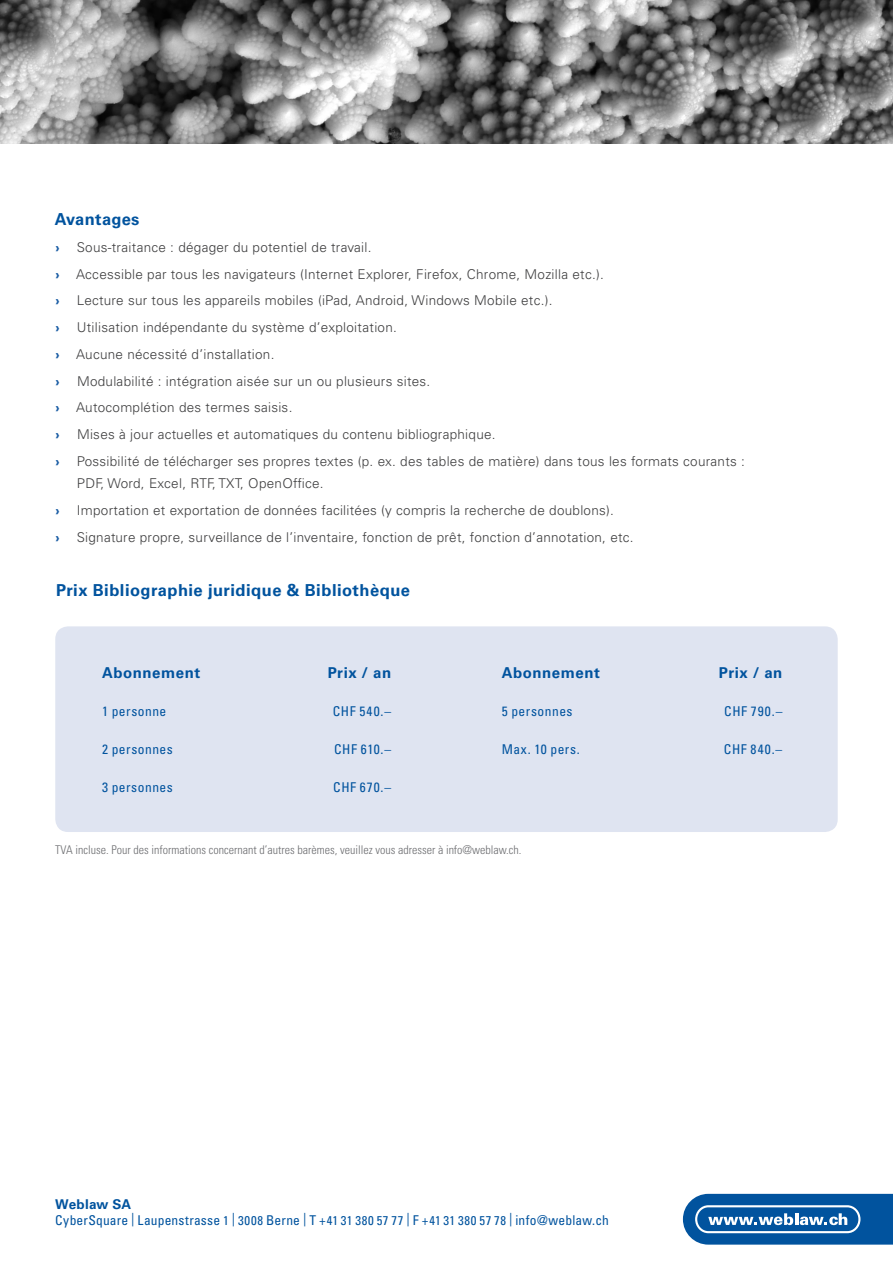
<style>
.page{position:relative;width:893px;height:1263px;background:#fff}
.page>*{position:absolute;margin:0;border:0;box-sizing:border-box;transform-origin:0 0}
.t1{font:700 16.5px "Univers LT Std";letter-spacing:.025em;color:#01539e}
.t2{font:700 15px "Univers LT Std";letter-spacing:.035em;color:#01539e}
.t3{font:300 13.5px/26.7px "Univers LT Std";letter-spacing:.02em;color:#3e3e3f}
.t4{font:condensed 13.5px "Univers LT Std";letter-spacing:.035em;color:#01539e}
.t5{font:condensed 13.5px/16.2px "Univers LT Std";letter-spacing:.015em;color:#01539e}
.t6{font:700 13.5px "Univers LT Std";color:#1c5ea5}
.t7{font:300 condensed 12px "Univers LT Std";color:#6c6d70}
.s1{font-weight:700;color:#1c5ea5}
.s2{font-weight:700;font-stretch:normal}
.s3{font-size:12.75px}
</style>
<div class="page">
<svg style="left:683px;top:1194px;width:210px;height:50px"></svg>
<img style="left:0;top:0;width:893px;height:144px">
<div style="left:55px;top:626px;width:783px;height:206px;background:#dfe4f1;border-radius:13px"></div>
<p class="t1" style="left:55px;top:210px;width:86px">Avantages</p>
<p class="t6" style="left:56px;top:239px;width:5px">›</p>
<p class="t3" style="left:56px;top:234px;width:550px;text-indent:21px">Sous-traitance : dégager du potentiel de travail.<br><span class="s1">›</span> Accessible par tous les navigateurs (Internet Explorer, Firefox, Chrome, Mozilla etc.). <span class="s1">›</span></p>
<p class="t3" style="left:77px;top:287px;width:477px">Lecture sur tous les appareils mobiles (iPad, Android, Windows Mobile etc.).</p>
<p class="t3" style="left:56px;top:314px;width:343px;text-indent:21px">Utilisation indépendante du système d’exploitation. <span class="s1">›</span> Aucune nécessité d’installation.<br><span class="s1">›</span></p>
<p class="t6" style="left:56px;top:319px;width:5px">›</p>
<p class="t3" style="left:56px;top:367px;width:376px;text-indent:21px">Modulabilité : intégration aisée sur un ou plusieurs sites. <span class="s1">›</span> Autocomplétion des termes saisis.<br><span class="s1">›</span></p>
<p class="t3" style="left:77px;top:421px;width:420px">Mises à jour actuelles et automatiques du contenu bibliographique.</p>
<p class="t6" style="left:56px;top:453px;width:5px">›</p>
<p class="t3" style="left:77px;top:450px;width:669px;line-height:22.5px">Possibilité de télécharger ses propres textes (p. ex. des tables de matière) dans tous les formats courants :<br>PDF, Word, Excel, RTF, TXT, OpenOffice.</p>
<p class="t6" style="left:56px;top:502px;width:5px">›</p>
<p class="t3" style="left:77px;top:497px;width:539px">Importation et exportation de données facilitées (y compris la recherche de doublons).</p>
<p class="t6" style="left:56px;top:529px;width:5px">›</p>
<p class="t3" style="left:77px;top:524px;width:558px">Signature propre, surveillance de l’inventaire, fonction de prêt, fonction d’annotation, etc.</p>
<p class="t1" style="left:56px;top:580px;width:356px">Prix Bibliographie juridique &amp; Bibliothèque</p>
<p class="t2" style="left:102px;top:664px;width:100px">Abonnement</p>
<p class="t2" style="left:328px;top:664px;width:65px">Prix / an</p>
<p class="t2" style="left:502px;top:664px;width:100px">Abonnement</p>
<p class="t2" style="left:719px;top:664px;width:65px">Prix / an</p>
<p class="t4" style="left:102px;top:702px;width:66px">1 personne</p>
<p class="t4" style="left:333px;top:702px;width:60px">CHF 540.–</p>
<p class="t4" style="left:502px;top:702px;width:72px">5 personnes</p>
<p class="t4" style="left:724px;top:702px;width:60px">CHF 790.–</p>
<p class="t4" style="left:102px;top:741px;width:72px">2 personnes</p>
<p class="t4" style="left:334px;top:741px;width:59px">CHF 610.–</p>
<p class="t4" style="left:502px;top:741px;width:80px">Max. 10 pers.</p>
<p class="t4" style="left:724px;top:741px;width:60px">CHF 840.–</p>
<p class="t4" style="left:102px;top:779px;width:72px">3 personnes</p>
<p class="t4" style="left:333px;top:779px;width:60px">CHF 670.–</p>
<p class="t7" style="left:55px;top:843px;width:468px">TVA incluse. Pour des informations concernant d’autres barèmes, veuillez vous adresser à info@weblaw.ch.</p>
<p class="t5" style="left:55px;top:1195px;width:555px"><span class="s2">Weblaw SA<br></span>CyberSquare | Laupenstrasse <span class="s3">1</span> | <span class="s3">3008</span> Berne | T +<span class="s3">41 31 380 57 77</span> | F +<span class="s3">41 31 380 57 78</span> | info@weblaw.ch</p>
</div>
